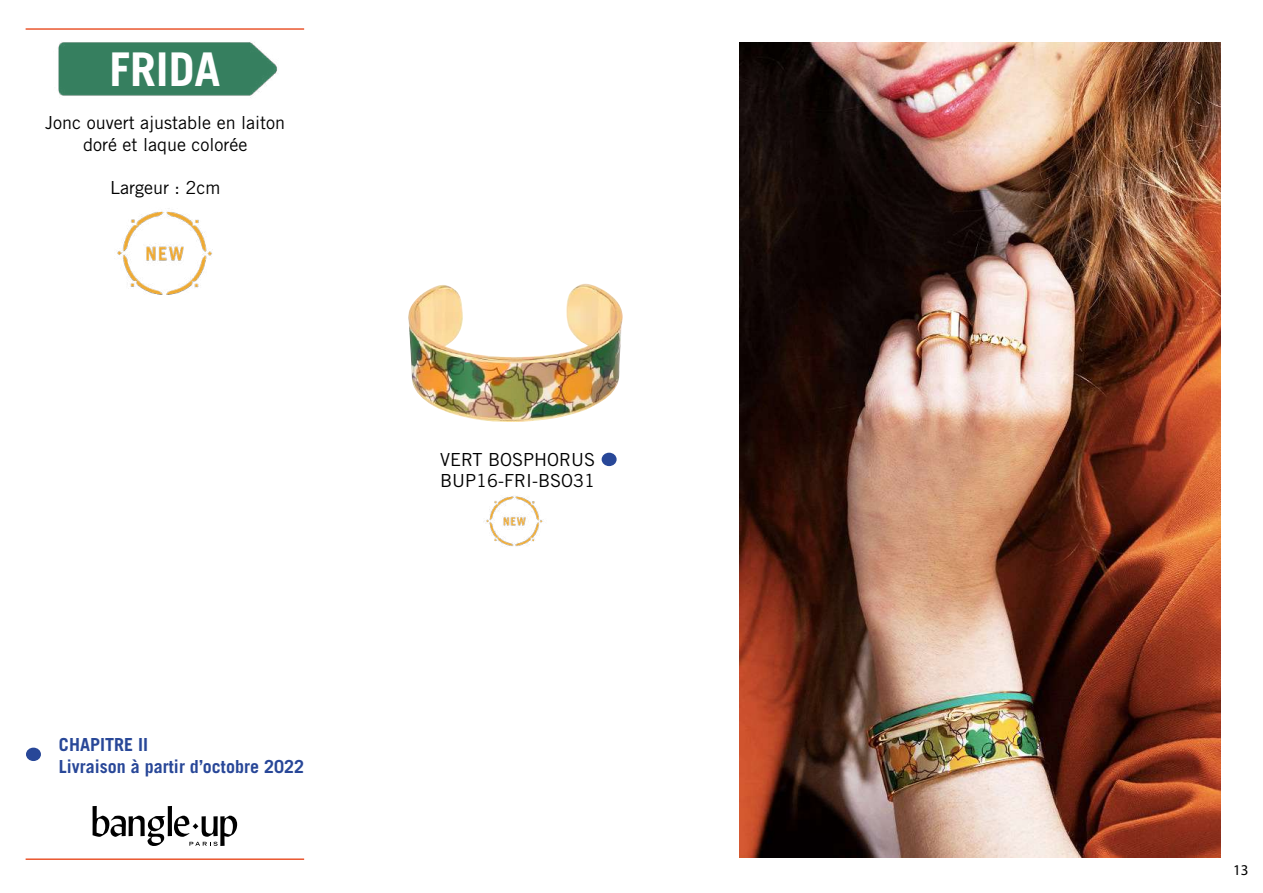
<style>
.page{position:relative;width:1263px;height:893px;background:#fff}
.page>*{position:absolute;margin:0;border:0;box-sizing:border-box;transform-origin:0 0}
.t1{font:700 46.5px "Trade Gothic LT Std";color:#fff}
.t2{font:18px/21.6px "Trade Gothic LT Std";color:#000}
.t3{font:700 18px/21.6px "Trade Gothic LT Std";color:#284798}
.t4{font:15px "Myriad Pro";color:#000}
</style>
<div class="page">
<img style="left:58px;top:42px;width:219px;height:56px">
<svg style="left:93px;top:806px;width:144px;height:40px"></svg>
<hr style="left:26px;top:858px;width:278px;height:2px;background:#ea572f">
<hr style="left:26px;top:28px;width:278px;height:2px;background:#ea572f">
<img style="left:486px;top:496px;width:58px;height:51px">
<img style="left:117px;top:211px;width:96px;height:84px">
<img style="left:408px;top:284px;width:215px;height:138px">
<div style="left:27px;top:748px;width:13px;height:12px;background:#284798;border-radius:50%"></div>
<div style="left:26px;top:748px;width:15px;height:13px;border:2px solid #284798;border-radius:50%"></div>
<div style="left:602px;top:453px;width:14px;height:12px;background:#284798;border-radius:50%"></div>
<div style="left:602px;top:453px;width:15px;height:13px;border:2px solid #284798;border-radius:50%"></div>
<img style="left:740px;top:43px;width:480px;height:814px">
<h1 class="t1" style="left:109px;top:40px;width:113px">FRIDA</h1>
<p class="t2" style="left:45px;top:112px;width:241px;text-align:center">Jonc ouvert ajustable en laiton doré et laque colorée</p>
<p class="t2" style="left:110px;top:176px;width:112px">Largeur : 2cm</p>
<p class="t3" style="left:59px;top:734px;width:247px">CHAPITRE II<br>Livraison à partir d’octobre 2022</p>
<p class="t2" style="left:440px;top:448px;width:156px">VERT BOSPHORUS<br>BUP16-FRI-BSO31</p>
<p class="t4" style="left:1233px;top:861px;width:17px">13</p>
</div>
